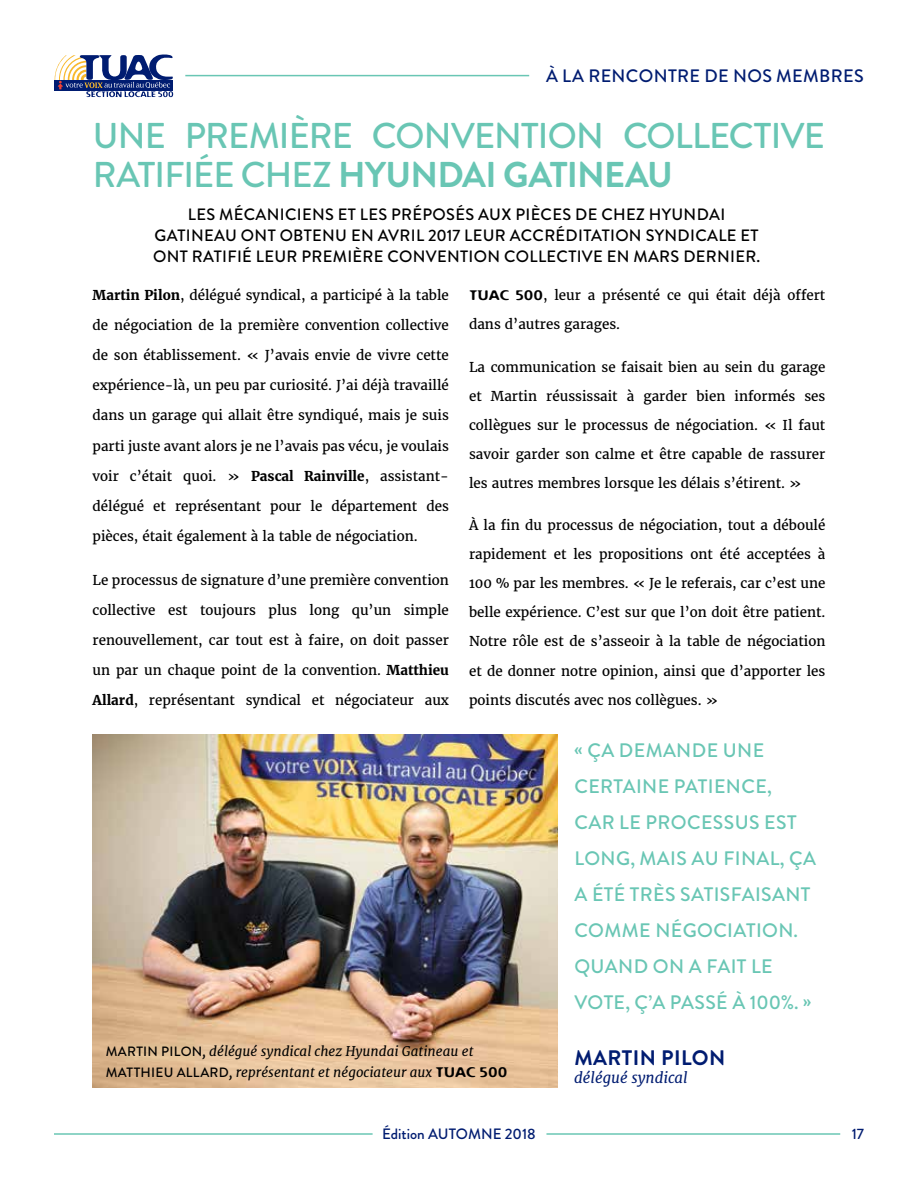
<style>
.page{position:relative;width:918px;height:1188px;background:#fff}
.page>*{position:absolute;margin:0;border:0;box-sizing:border-box;transform-origin:0 0}
.t1{font:500 35.85px/38.8px "Brandon Grotesque";letter-spacing:-.025em;color:#69c6b4}
.t2{font:700 21px "Brandon Grotesque";letter-spacing:.02em;color:#001c71}
.t3{font:500 19.5px/36px "Brandon Grotesque";letter-spacing:.02em;color:#69c6b4}
.t4{font:500 18px "Brandon Grotesque";letter-spacing:.02em;color:#001c71}
.t5{font:500 16.5px/20.9px "Brandon Grotesque";letter-spacing:.02em;color:#000;text-align:center}
.t6{font:500 15px "Brandon Grotesque";color:#001c71}
.t7{font:italic 15px "Merriweather";color:#001c71}
.t8{font:13.5px/29.1px "Merriweather";color:#000;text-align:justify}
.t9{font:italic 13.5px/21px "Merriweather";color:#000}
.s1{font-weight:700}
.s2{font-family:"Flexure"}
.s3{font-family:"Brandon Grotesque";font-weight:500;font-style:normal}
.s4{font-family:"Flexure";font-style:normal}
</style>
<div class="page">
<img style="left:93px;top:734px;width:464px;height:353px">
<hr style="left:185px;top:75px;width:344px;height:1px;background:#69c6b4">
<svg style="left:55px;top:54px;width:118px;height:43px"></svg>
<hr style="left:546px;top:1133px;width:294px;height:2px;background:#69c6b4">
<hr style="left:54px;top:1133px;width:319px;height:2px;background:#69c6b4">
<h3 class="t4" style="left:546px;top:64px;width:319px">À LA RENCONTRE DE NOS MEMBRES</h3>
<h1 class="t1" style="left:93px;top:117px;width:734px">UNE PREMIÈRE CONVENTION COLLECTIVE<br>RATIFIÉE CHEZ <span class="s1">HYUNDAI GATINEAU</span></h1>
<p class="t5" style="left:153px;top:204px;width:609px">LES MÉCANICIENS ET LES PRÉPOSÉS AUX PIÈCES DE CHEZ HYUNDAI<br>GATINEAU ONT OBTENU EN AVRIL 2017 LEUR ACCRÉDITATION SYNDICALE ET<br>ONT RATIFIÉ LEUR PREMIÈRE CONVENTION COLLECTIVE EN MARS DERNIER.</p>
<p class="t8" style="left:93px;top:281px;width:358px"><span class="s1">Martin Pilon</span>, délégué syndical, a participé à la table</p>
<p class="t8" style="left:93px;top:311px;width:358px">de négociation de la première convention collective</p>
<p class="t8" style="left:93px;top:341px;width:358px">de son établissement. « J’avais envie de vivre cette</p>
<p class="t8" style="left:93px;top:371px;width:358px">expérience-là, un peu par curiosité. J’ai déjà travaillé</p>
<p class="t8" style="left:93px;top:401px;width:358px">dans un garage qui allait être syndiqué, mais je suis</p>
<p class="t8" style="left:93px;top:431px;width:358px">parti juste avant alors je ne l’avais pas vécu, je voulais</p>
<p class="t8" style="left:93px;top:461px;width:358px">voir c’était quoi. » <span class="s1">Pascal Rainville</span>, assistant-</p>
<p class="t8" style="left:93px;top:491px;width:358px">délégué et représentant pour le département des</p>
<p class="t8" style="left:93px;top:522px;width:327px">pièces, était également à la table de négociation.</p>
<p class="t8" style="left:93px;top:565px;width:358px">Le processus de signature d’une première convention</p>
<p class="t8" style="left:93px;top:595px;width:358px">collective est toujours plus long qu’un simple</p>
<p class="t8" style="left:93px;top:625px;width:358px">renouvellement, car tout est à faire, on doit passer</p>
<p class="t8" style="left:93px;top:656px;width:358px">un par un chaque point de la convention. <span class="s1">Matthieu</span></p>
<p class="t8" style="left:93px;top:686px;width:358px"><span class="s1">Allard</span>, représentant syndical et négociateur aux</p>
<p class="t8" style="left:469px;top:281px;width:358px"><span class="s2">TUAC 500</span>, leur a présenté ce qui était déjà offert dans d’autres garages.</p>
<p class="t8" style="left:469px;top:352px;width:358px">La communication se faisait bien au sein du garage et Martin réussissait à garder bien informés ses collègues sur le processus de négociation. « Il faut savoir garder son calme et être capable de rassurer les autres membres lorsque les délais s’étirent. »</p>
<p class="t8" style="left:469px;top:511px;width:358px">À la fin du processus de négociation, tout a déboulé rapidement et les propositions ont été acceptées à 100 % par les membres. « Je le referais, car c’est une belle expérience. C’est sur que l’on doit être patient.<br>Notre rôle est de s’asseoir à la table de négociation et de donner notre opinion, ainsi que d’apporter les points discutés avec nos collègues. »</p>
<p class="t9" style="left:106px;top:1041px;width:403px"><span class="s3">MARTIN PILON</span>, délégué syndical chez Hyundai Gatineau et<br><span class="s3">MATTHIEU ALLARD</span>, représentant et négociateur aux <span class="s4">TUAC 500</span></p>
<p class="t6" style="left:382px;top:1124px;width:155px">Édition AUTOMNE 2018</p>
<h3 class="t3" style="left:574px;top:733px;width:243px">« ÇA DEMANDE UNE<br>CERTAINE PATIENCE,<br>CAR LE PROCESSUS EST<br>LONG, MAIS AU FINAL, ÇA<br>A ÉTÉ TRÈS SATISFAISANT<br>COMME NÉGOCIATION.<br>QUAND ON A FAIT LE<br>VOTE, Ç’A PASSÉ À 100%. »</h3>
<h2 class="t2" style="left:574px;top:1043px;width:152px">MARTIN PILON</h2>
<p class="t7" style="left:574px;top:1068px;width:115px">délégué syndical</p>
<p class="t6" style="left:852px;top:1124px;width:14px">17</p>
</div>
